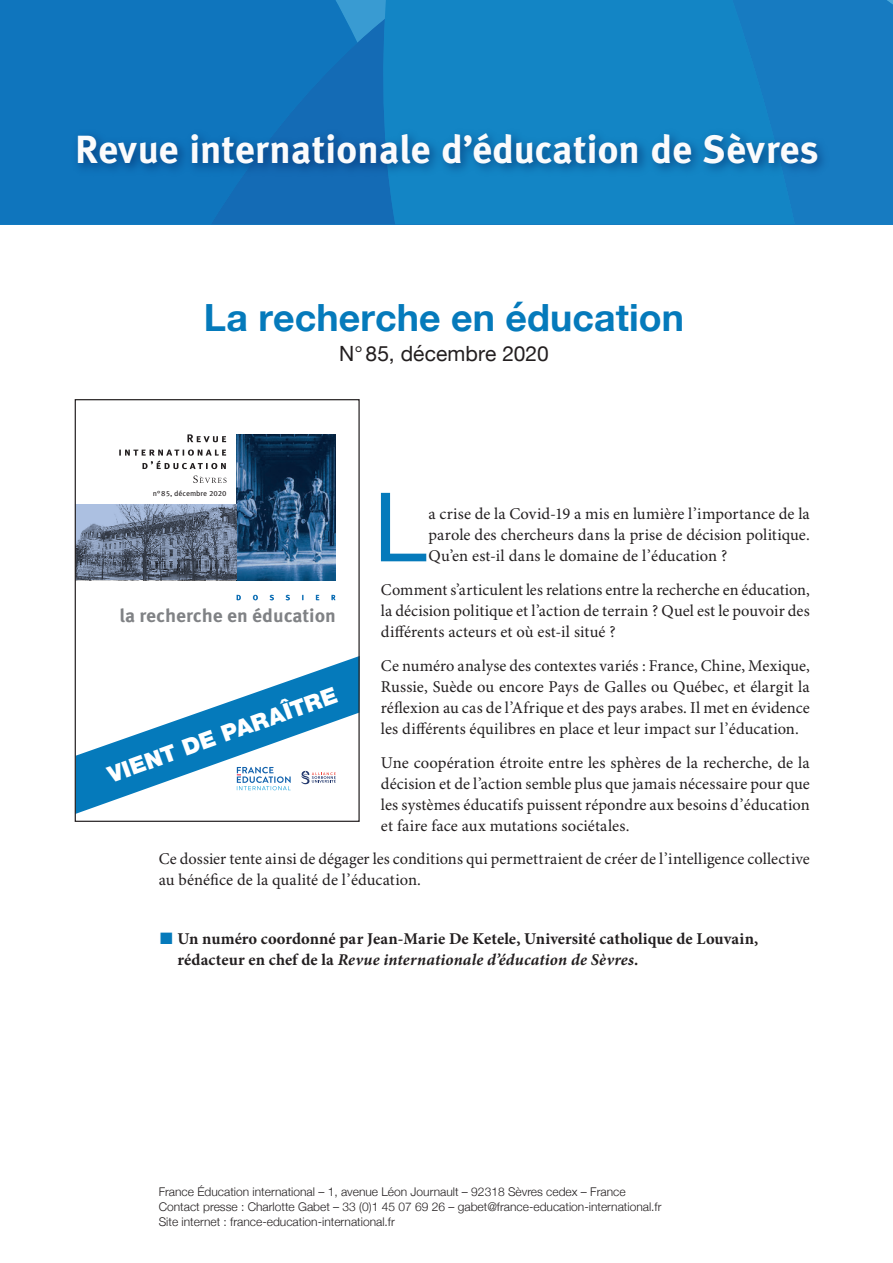
<style>
.page{position:relative;width:893px;height:1263px;background:#fff}
.page>*{position:absolute;margin:0;border:0;box-sizing:border-box;transform-origin:0 0}
.txt_Paraître{font:95.85px "Helvetica Neue";color:#057abb}
.t1{font:700 39.3px "Meta Plus Lining";letter-spacing:.005em;color:#fbfbfc}
.ttr_1{font:700 37.5px "Helvetica Neue";letter-spacing:.005em;color:#057abb}
.t2{font:900 22.65px "Helvetica Neue LT Pro";color:#fff}
.txt_Paraître-2{font:21px "Helvetica Neue";letter-spacing:.005em;color:#231f20}
.t3{font:700 18.6px "Meta Pro";color:#808285;scale:1.04 1}
.txt_Paraître-3{font:16.5px/21px "Minion Pro";letter-spacing:.005em;color:#231f20;text-align:justify}
.txt_Paraître-4{font:700 16.5px/21px "Minion Pro";color:#231f20}
.t4{font:300 12px "Helvetica Neue";color:#231f20}
.t5{font:7.5px "Meta Pro";color:#231f20;scale:1.04 1}
.t6{font:500 7.5px "Meta Pro";color:#0067b1;scale:1.04 1}
.s1{color:#057abb}
.s2{font-style:italic}
</style>
<div class="page">
<div style="left:795px;top:0;width:98px;height:224px;background:#177bc1"></div>
<div style="left:0;top:0;width:211px;height:224px;background:#0f75bd"></div>
<svg style="left:211px;top:0;width:169px;height:120px;background:#1274bc"></svg>
<svg style="left:383px;top:0;width:412px;height:120px;background:#1383c4"></svg>
<img style="left:35px;top:120px;width:831px;height:104px">
<svg style="left:193px;top:475px;width:34px;height:8px"></svg>
<svg style="left:119px;top:449px;width:107px;height:20px"></svg>
<svg style="left:187px;top:434px;width:39px;height:8px"></svg>
<img style="left:237px;top:435px;width:99px;height:145px">
<img style="left:77px;top:505px;width:160px;height:75px">
<svg style="left:237px;top:595px;width:98px;height:5px"></svg>
<svg style="left:77px;top:656px;width:281px;height:158px"></svg>
<div style="left:75px;top:399px;width:285px;height:423px;border:1px solid #231f20"></div>
<p class="t1" style="left:75px;top:127px;width:746px">Revue internationale d’éducation de Sèvres</p>
<p class="ttr_1" style="left:204px;top:288px;width:482px">La recherche en éducation</p>
<p class="txt_Paraître-2" style="left:339px;top:338px;width:211px">N°85, décembre 2020</p>
<p class="t5" style="left:153px;top:487px;width:72px">n°85, décembre 2020</p>
<p class="txt_Paraître" style="left:373px;top:458px;width:55px">L</p>
<p class="txt_Paraître-3" style="left:429px;top:504px;width:383px">a crise de la Covid-19 a mis en lumière l’importance de la parole des chercheurs dans la prise de décision politique.<br>Qu’en est-il dans le domaine de l’éducation ?</p>
<p class="txt_Paraître-3" style="left:381px;top:580px;width:430px">Comment s’articulent les relations entre la recherche en éducation, la décision politique et l’action de terrain ? Quel est le pouvoir des différents acteurs et où est-il situé ?</p>
<p class="txt_Paraître-3" style="left:381px;top:656px;width:430px">Ce numéro analyse des contextes variés : France, Chine, Mexique, Russie, Suède ou encore Pays de Galles ou Québec, et élargit la réflexion au cas de l’Afrique et des pays arabes. Il met en évidence les différents équilibres en place et leur impact sur l’éducation.</p>
<p class="txt_Paraître-3" style="left:381px;top:752px;width:430px">Une coopération étroite entre les sphères de la recherche, de la décision et de l’action semble plus que jamais nécessaire pour que les systèmes éducatifs puissent répondre aux besoins d’éducation et faire face aux mutations sociétales.</p>
<p class="txt_Paraître-3" style="left:159px;top:849px;width:652px">Ce dossier tente ainsi de dégager les conditions qui permettraient de créer de l’intelligence collective au bénéfice de la qualité de l’éducation.</p>
<p class="t6" style="left:236px;top:592px;width:6px">D</p>
<p class="t6" style="left:253px;top:592px;width:7px">O</p>
<p class="t6" style="left:270px;top:592px;width:6px">S</p>
<p class="t6" style="left:286px;top:592px;width:6px">S</p>
<p class="t6" style="left:302px;top:592px;width:4px">I</p>
<p class="t6" style="left:316px;top:592px;width:5px">E</p>
<p class="t6" style="left:331px;top:592px;width:6px">R</p>
<p class="t3" style="left:119px;top:600px;width:210px">la recherche en éducation</p>
<p class="t2" style="left:104px;top:763px;width:244px;rotate:-20deg">VIENT DE PARAÎTRE</p>
<p class="txt_Paraître-4" style="left:178px;top:928px;width:582px;text-indent:-17px"><span class="s1">■</span> Un numéro coordonné par Jean-Marie De Ketele, Université catholique de Louvain, rédacteur en chef de la <span class="s2">Revue internationale d’éducation de Sèvres</span>.</p>
<p class="t4" style="left:159px;top:1182px;width:468px">France Éducation international – 1, avenue Léon Journault – 92318 Sèvres cedex – France</p>
<p class="t4" style="left:159px;top:1197px;width:504px">Contact presse : Charlotte Gabet – 33 (0)1 45 07 69 26 – gabet@france-education-international.fr</p>
<p class="t4" style="left:159px;top:1212px;width:238px">Site internet : france-education-international.fr</p>
</div>
